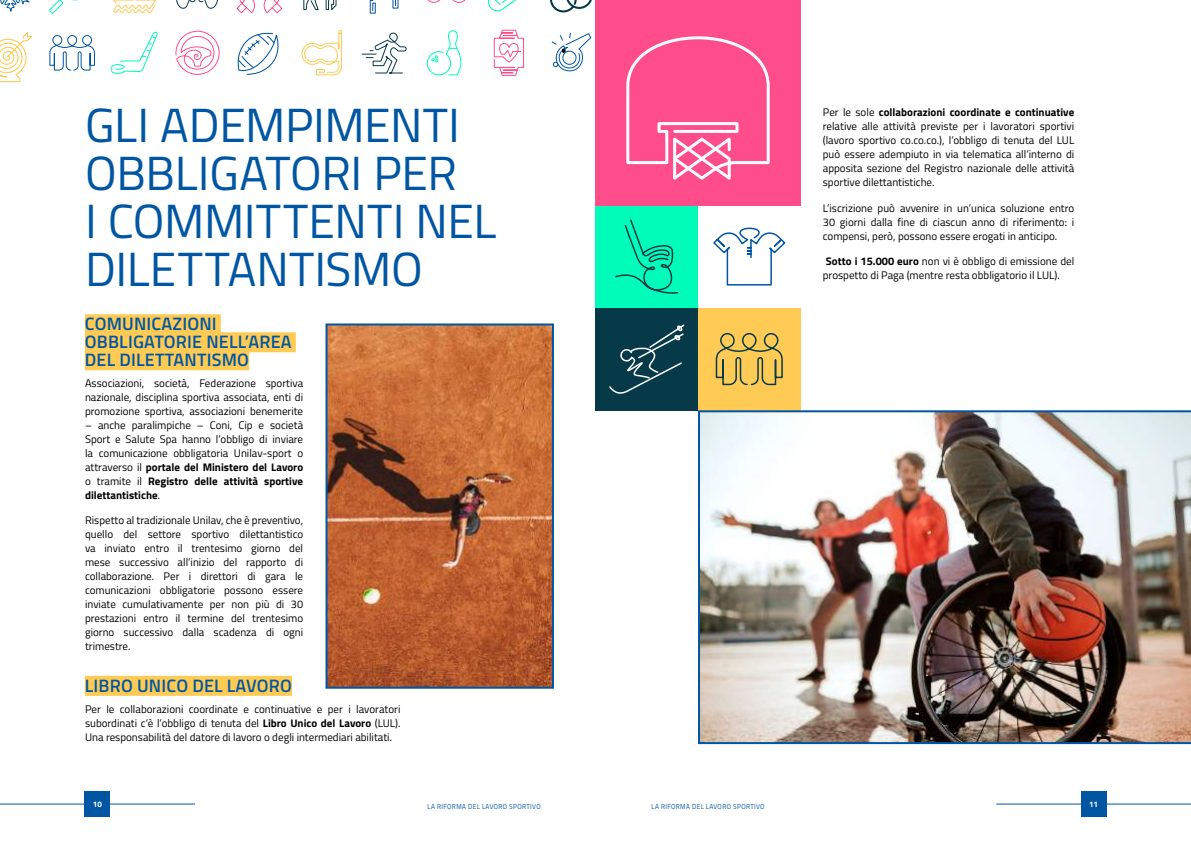
<style>
.page{position:relative;width:1191px;height:842px;background:#fff}
.page>*{position:absolute;margin:0;border:0;box-sizing:border-box;transform-origin:0 0}
.t1{font:48px/48px "Titillium";letter-spacing:-.01em;color:#0056a3}
.t2{font:600 18px/18px "Titillium";letter-spacing:.01em;color:#0056a3}
.t3{font:11px/14px "Titillium";color:#000;text-align:justify}
.t4{font:700 8px "Titillium";color:#fff}
.t5{font:7.2px "Titillium";letter-spacing:.06em;color:#0056a3;scale:.91 1}
.s1{font-weight:700}
</style>
<div class="page">
<div style="left:595px;top:205px;width:103px;height:103px;background:#01fcba"></div>
<div style="left:595px;top:308px;width:103px;height:102px;background:#073a49"></div>
<div style="left:698px;top:308px;width:102px;height:102px;background:#ffcb54"></div>
<div style="left:595px;top:0;width:205px;height:205px;background:#ff4c8a"></div>
<svg style="left:713px;top:227px;width:73px;height:59px"></svg>
<svg style="left:626px;top:36px;width:144px;height:144px"></svg>
<svg style="left:715px;top:332px;width:68px;height:54px"></svg>
<svg style="left:609px;top:324px;width:76px;height:70px"></svg>
<svg style="left:615px;top:219px;width:64px;height:75px"></svg>
<svg style="left:303px;top:0;width:34px;height:10px"></svg>
<svg style="left:49px;top:0;width:29px;height:14px"></svg>
<svg style="left:301px;top:30px;width:41px;height:46px"></svg>
<svg style="left:49px;top:35px;width:46px;height:36px"></svg>
<svg style="left:369px;top:0;width:30px;height:14px"></svg>
<svg style="left:488px;top:0;width:29px;height:12px"></svg>
<svg style="left:113px;top:0;width:43px;height:14px"></svg>
<svg style="left:361px;top:32px;width:46px;height:42px"></svg>
<svg style="left:493px;top:29px;width:31px;height:47px"></svg>
<svg style="left:111px;top:31px;width:47px;height:43px"></svg>
<svg style="left:236px;top:0;width:47px;height:14px"></svg>
<svg style="left:0;top:0;width:30px;height:12px"></svg>
<svg style="left:237px;top:32px;width:42px;height:43px"></svg>
<svg style="left:0;top:32px;width:32px;height:51px"></svg>
<svg style="left:427px;top:0;width:39px;height:3px"></svg>
<svg style="left:550px;top:0;width:42px;height:13px"></svg>
<svg style="left:176px;top:0;width:42px;height:9px"></svg>
<svg style="left:426px;top:30px;width:36px;height:46px"></svg>
<svg style="left:175px;top:30px;width:45px;height:45px"></svg>
<svg style="left:551px;top:32px;width:40px;height:40px"></svg>
<img style="left:328px;top:326px;width:223px;height:360px">
<div style="left:325px;top:323px;width:229px;height:366px;border:2px solid #0056a3"></div>
<img style="left:698px;top:410px;width:493px;height:334px">
<div style="left:85px;top:314px;width:136px;height:20px;background:#ffcb54"></div>
<div style="left:85px;top:332px;width:211px;height:20px;background:#ffcb54"></div>
<div style="left:85px;top:350px;width:164px;height:20px;background:#ffcb54"></div>
<svg style="left:85px;top:675px;width:207px;height:1px"></svg>
<div style="left:85px;top:676px;width:207px;height:20px;background:#ffcb54"></div>
<hr style="left:996px;top:804px;width:195px;height:1px;background:#0056a3">
<div style="left:1080px;top:791px;width:26px;height:26px;background:#0056a3"></div>
<hr style="left:0;top:804px;width:195px;height:1px;background:#0056a3">
<div style="left:85px;top:791px;width:25px;height:26px;background:#0056a3"></div>
<h1 class="t1" style="left:85px;top:98px;width:413px">GLI ADEMPIMENTI<br>OBBLIGATORI PER<br>I COMMITTENTI NEL<br>DILETTANTISMO</h1>
<h2 class="t2" style="left:85px;top:314px;width:208px">COMUNICAZIONI<br>OBBLIGATORIE NELL’AREA<br>DEL DILETTANTISMO</h2>
<p class="t3" style="left:85px;top:375px;width:220px">Associazioni, società, Federazione sportiva nazionale, disciplina sportiva associata, enti di promozione sportiva, associazioni benemerite</p>
<p class="t3" style="left:85px;top:417px;width:220px">– anche paralimpiche – Coni, Cip e società Sport e Salute Spa hanno l’obbligo di inviare la comunicazione obbligatoria Unilav-sport o attraverso il <span class="s1">portale del Ministero del Lavoro </span>o tramite il <span class="s1">Registro delle attività sportive dilettantistiche</span>.</p>
<p class="t3" style="left:85px;top:513px;width:220px">Rispetto al tradizionale Unilav, che è preventivo, quello del settore sportivo dilettantistico va inviato entro il trentesimo giorno del mese successivo all’inizio del rapporto di collaborazione. Per i direttori di gara le comunicazioni obbligatorie possono essere inviate cumulativamente per non più di 30 prestazioni entro il termine del trentesimo giorno successivo dalla scadenza di ogni trimestre.</p>
<h2 class="t2" style="left:85px;top:676px;width:208px">LIBRO UNICO DEL LAVORO</h2>
<p class="t3" style="left:85px;top:701px;width:317px">Per le collaborazioni coordinate e continuative e per i lavoratori subordinati c’è l’obbligo di tenuta del <span class="s1">Libro Unico del Lavoro</span> (LUL).<br>Una responsabilità del datore di lavoro o degli intermediari abilitati.</p>
<p class="t3" style="left:823px;top:105px;width:253px">Per le sole <span class="s1">collaborazioni coordinate e continuative </span>relative alle attività previste per i lavoratori sportivi (lavoro sportivo co.co.co.), l’obbligo di tenuta del LUL può essere adempiuto in via telematica all’interno di apposita sezione del Registro nazionale delle attività sportive dilettantistiche.</p>
<p class="t3" style="left:823px;top:200px;width:253px">L’iscrizione può avvenire in un’unica soluzione entro 30 giorni dalla fine di ciascun anno di riferimento: i compensi, però, possono essere erogati in anticipo.</p>
<p class="t3" style="left:823px;top:254px;width:253px"><span class="s1">Sotto i 15.000 euro</span> non vi è obbligo di emissione del prospetto di Paga (mentre resta obbligatorio il LUL).</p>
<p class="t4" style="left:93px;top:798px;width:10px">10</p>
<p class="t5" style="left:427px;top:801px;width:126px">LA RIFORMA DEL LAVORO SPORTIVO</p>
<p class="t5" style="left:651px;top:801px;width:126px">LA RIFORMA DEL LAVORO SPORTIVO</p>
<p class="t4" style="left:1089px;top:798px;width:10px">11</p>
</div>
